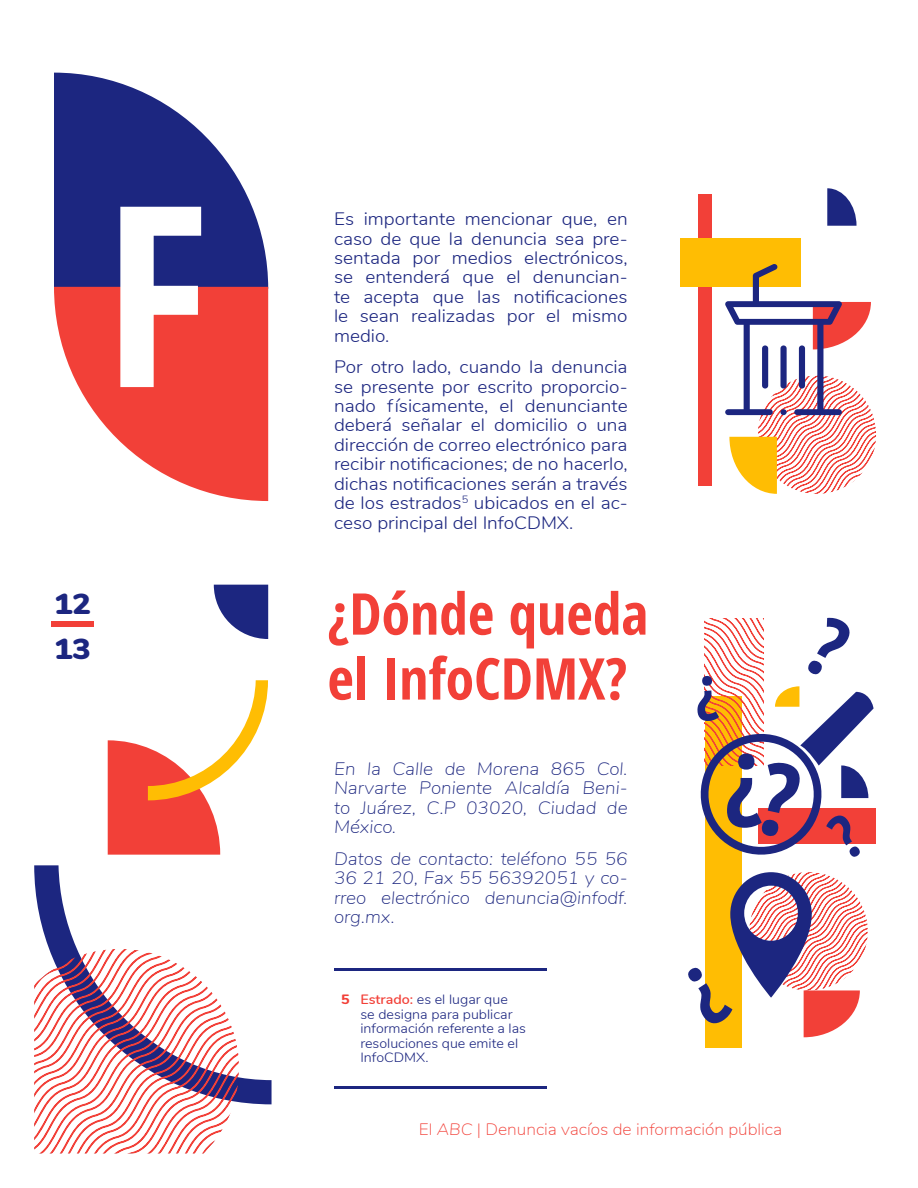
<style>
.page{position:relative;width:918px;height:1188px;background:#fff}
.page>*{position:absolute;margin:0;border:0;box-sizing:border-box;transform-origin:0 0}
.t1{font:700 252.6px "Open Sans Condensed";color:#fff}
.t2{font:700 100.8px "Open Sans Condensed";color:#1c2680}
.t3{font:700 57.6px/64.9px "Open Sans Condensed";color:#f24038}
.t4{font:900 29.1px "Nunito";color:#1c2680;scale:1.06 1}
.t5{font:300 18px/19.5px "Nunito";color:#1c2680;text-align:justify;scale:1.06 1}
.t6{font:italic 200 18px/19.4px "Nunito";color:#1c2680;text-align:justify;scale:1.06 1}
.t7{font:200 16.5px "Nunito";color:#f24038;scale:1.06 1}
.t8{font:300 13.5px/14.5px "Nunito";color:#1c2680;scale:1.06 1}
.t9{font:800 13.5px "Nunito";color:#f24038;scale:1.06 1}
.s1{font-weight:600;color:#f24038}
.s2{font-style:italic}
</style>
<div class="page">
<svg style="left:34px;top:865px;width:238px;height:239px"></svg>
<svg style="left:34px;top:949px;width:205px;height:204px"></svg>
<div style="left:51px;top:621px;width:43px;height:5px;background:#f24038"></div>
<svg style="left:214px;top:585px;width:54px;height:54px"></svg>
<svg style="left:108px;top:680px;width:160px;height:175px"></svg>
<div style="left:699px;top:194px;width:13px;height:291px;background:#f24038"></div>
<div style="left:705px;top:697px;width:36px;height:351px;background:#ffbd03"></div>
<div style="left:680px;top:239px;width:120px;height:48px;background:#ffbd03"></div>
<svg style="left:54px;top:73px;width:214px;height:214px;fill:#1c2680"></svg>
<svg style="left:54px;top:287px;width:214px;height:214px;fill:#f24038"></svg>
<hr style="left:334px;top:968px;width:213px;height:3px;background:#1c2680">
<hr style="left:334px;top:1086px;width:213px;height:3px;background:#1c2680">
<svg style="left:725px;top:264px;width:151px;height:230px"></svg>
<svg style="left:827px;top:188px;width:30px;height:38px"></svg>
<svg style="left:730px;top:872px;width:138px;height:165px"></svg>
<svg style="left:700px;top:618px;width:174px;height:244px"></svg>
<p class="t1" style="left:104px;top:119px;width:105px">F</p>
<p class="t4" style="left:54px;top:582px;width:36px">12</p>
<p class="t4" style="left:54px;top:627px;width:36px">13</p>
<p class="t5" style="left:334px;top:208px;width:279px">Es importante mencionar que, en caso de que la denuncia sea pre&shy;sentada por medios electrónicos, se entenderá que el denuncian&shy;te acepta que las notificaciones le sean realizadas por el mismo medio.</p>
<p class="t5" style="left:334px;top:356px;width:279px">Por otro lado, cuando la denuncia se presente por escrito proporcio&shy;nado físicamente, el denunciante deberá señalar el domicilio o una dirección de correo electrónico para recibir notificaciones; de no hacerlo, dichas notificaciones serán a través de los estrados<sup>5</sup> ubicados en el ac&shy;ceso principal del InfoCDMX.</p>
<p class="t3" style="left:327px;top:580px;width:322px">¿Dónde queda el InfoCDMX?</p>
<p class="t6" style="left:334px;top:758px;width:279px">En la Calle de Morena 865 Col.<br>Narvarte Poniente Alcaldía Beni&shy;to Juárez, C.P 03020, Ciudad de México.</p>
<p class="t6" style="left:334px;top:848px;width:279px">Datos de contacto: teléfono 55 56<br>36 21 20, Fax 55 56392051 y co&shy;rreo electrónico denuncia@infodf. org.mx.</p>
<p class="t9" style="left:341px;top:989px;width:10px">5</p>
<p class="t8" style="left:360px;top:991px;width:158px"><span class="s1">Estrado:</span> es el lugar que<br>se designa para publicar información referente a las resoluciones que emite el<br>InfoCDMX.</p>
<p class="t2" style="left:724px;top:702px;width:40px">¿</p>
<p class="t7" style="left:419px;top:1117px;width:344px">El <span class="s2">ABC</span> | Denuncia vacíos de información pública</p>
</div>
